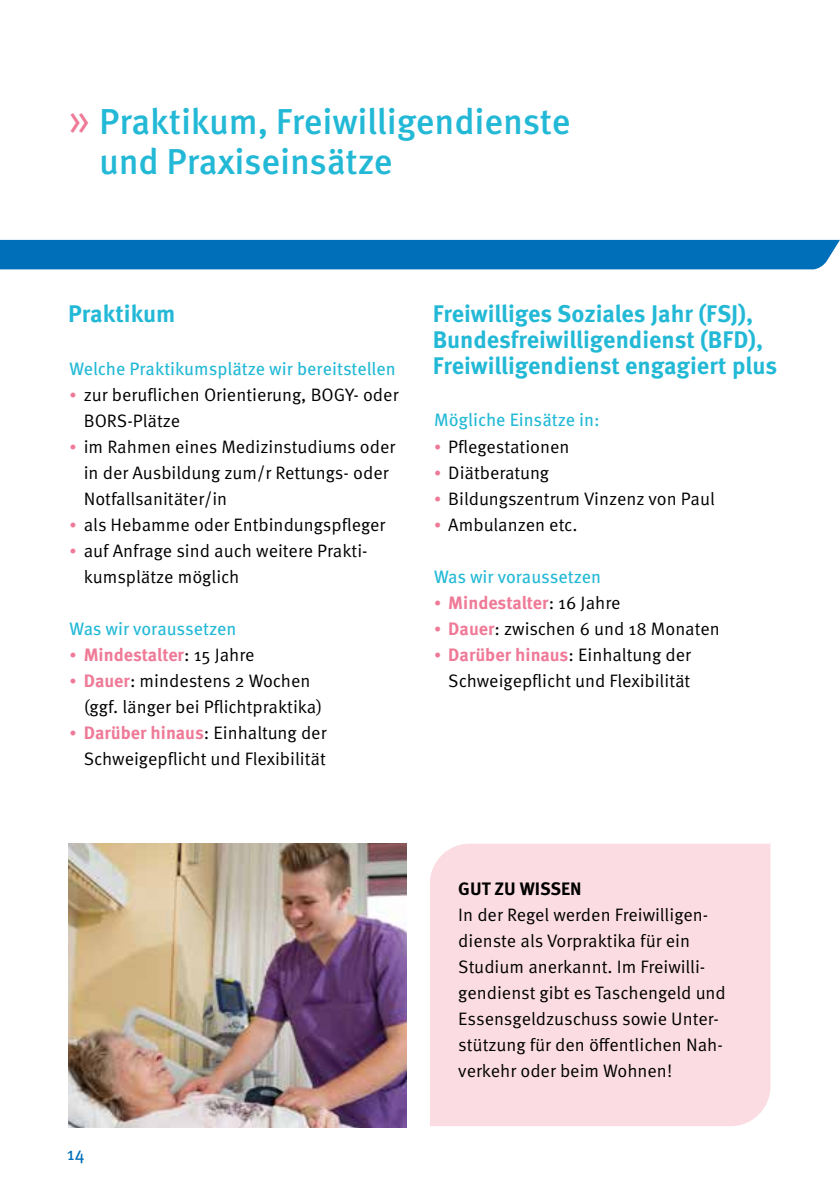
<style>
.page{position:relative;width:840px;height:1191px;background:#fff}
.page>*{position:absolute;margin:0;border:0;box-sizing:border-box;transform-origin:0 0}
.t1{font:500 36px/40px "Meta Pro";letter-spacing:-.005em;color:#23b9d6}
.t2{font:700 24px/26px "Meta Pro";color:#23b9d6}
.t3{font:18px/26px "Meta Pro";color:#000}
.t4{font:18px "Meta Pro";color:#23b9d6}
.t5{font:700 18px "Meta Pro";color:#ef7a97}
.t6{font:700 18px "Meta Pro";color:#000}
.t7{font:18px "Meta Pro";color:#006fb9}
.s1{font-weight:400;font-size:46px;color:#ef7a97}
.s2{font-size:14px;color:#ef7a97}
.s3{font-weight:400;font-size:14px}
.s4{font-weight:400;color:#000}
.s5{font-weight:700;color:#ef7a97}
</style>
<div class="page">
<img style="left:68px;top:843px;width:338px;height:284px">
<div style="left:430px;top:843px;width:340px;height:283px;background:#fbdce2"></div>
<div style="left:0;top:240px;width:839px;height:29px;background:#006fb9"></div>
<h1 class="t1" style="left:99px;top:102px;width:472px;text-indent:-31px"><span class="s1">»</span> Praktikum, Freiwilligendienste und Praxiseinsätze</h1>
<h2 class="t2" style="left:68px;top:301px;width:109px">Praktikum</h2>
<p class="t4" style="left:69px;top:357px;width:327px">Welche Praktikumsplätze wir bereitstellen</p>
<p class="t3" style="left:84px;top:381px;width:316px;text-indent:-14px"><span class="s2">•</span> zur beruflichen Orientierung, BOGY- oder<br>BORS-Plätze</p>
<p class="t3" style="left:84px;top:433px;width:313px;text-indent:-14px"><span class="s2">•</span> im Rahmen eines Medizinstudiums oder in der Ausbildung zum/r Rettungs- oder<br>Notfallsanitäter/in</p>
<p class="t3" style="left:69px;top:511px;width:317px"><span class="s2">•</span> als Hebamme oder Entbindungspfleger</p>
<p class="t3" style="left:84px;top:537px;width:285px;text-indent:-14px"><span class="s2">•</span> auf Anfrage sind auch weitere Prakti&shy;kumsplätze möglich</p>
<p class="t4" style="left:69px;top:617px;width:168px">Was wir voraussetzen</p>
<p class="t5" style="left:69px;top:643px;width:186px"><span class="s3">•</span> Mindestalter<span class="s4">: 15 Jahre</span></p>
<p class="t3" style="left:84px;top:667px;width:240px;text-indent:-14px"><span class="s2">•</span> <span class="s5">Dauer</span>: mindestens 2 Wochen (ggf. länger bei Pflichtpraktika)</p>
<p class="t3" style="left:69px;top:719px;width:258px;text-align:right"><span class="s2">•</span> <span class="s5">Darüber hinaus</span>: Einhaltung der<br>Schweigepflicht und Flexibilität</p>
<h2 class="t2" style="left:432px;top:301px;width:346px">Freiwilliges Soziales Jahr (FSJ),<br>Bundesfreiwilligendienst (BFD),<br>Freiwilligendienst engagiert plus</h2>
<p class="t4" style="left:434px;top:409px;width:167px">Mögliche Einsätze in:</p>
<p class="t3" style="left:434px;top:433px;width:137px"><span class="s2">•</span> Pflegestationen</p>
<p class="t3" style="left:434px;top:459px;width:116px"><span class="s2">•</span> Diätberatung</p>
<p class="t3" style="left:434px;top:485px;width:282px"><span class="s2">•</span> Bildungszentrum Vinzenz von Paul</p>
<p class="t3" style="left:434px;top:511px;width:145px"><span class="s2">•</span> Ambulanzen etc.</p>
<p class="t4" style="left:434px;top:565px;width:168px">Was wir voraussetzen</p>
<p class="t5" style="left:434px;top:591px;width:188px"><span class="s3">•</span> Mindestalter<span class="s4">: 16 Jahre</span></p>
<p class="t3" style="left:434px;top:615px;width:287px"><span class="s2">•</span> <span class="s5">Dauer</span>: zwischen 6 und 18 Monaten</p>
<p class="t3" style="left:434px;top:641px;width:258px;text-align:right"><span class="s2">•</span> <span class="s5">Darüber hinaus</span>: Einhaltung der<br>Schweigepflicht und Flexibilität</p>
<p class="t7" style="left:67px;top:1142px;width:19px">14</p>
<p class="t6" style="left:458px;top:877px;width:125px">GUT ZU WISSEN</p>
<p class="t3" style="left:458px;top:901px;width:269px">In der Regel werden Freiwilligen&shy;dienste als Vorpraktika für ein<br>Studium anerkannt. Im Freiwilli&shy;gendienst gibt es Taschengeld und<br>Essensgeldzuschuss sowie Unter&shy;stützung für den öffentlichen Nah&shy;verkehr oder beim Wohnen!</p>
</div>
